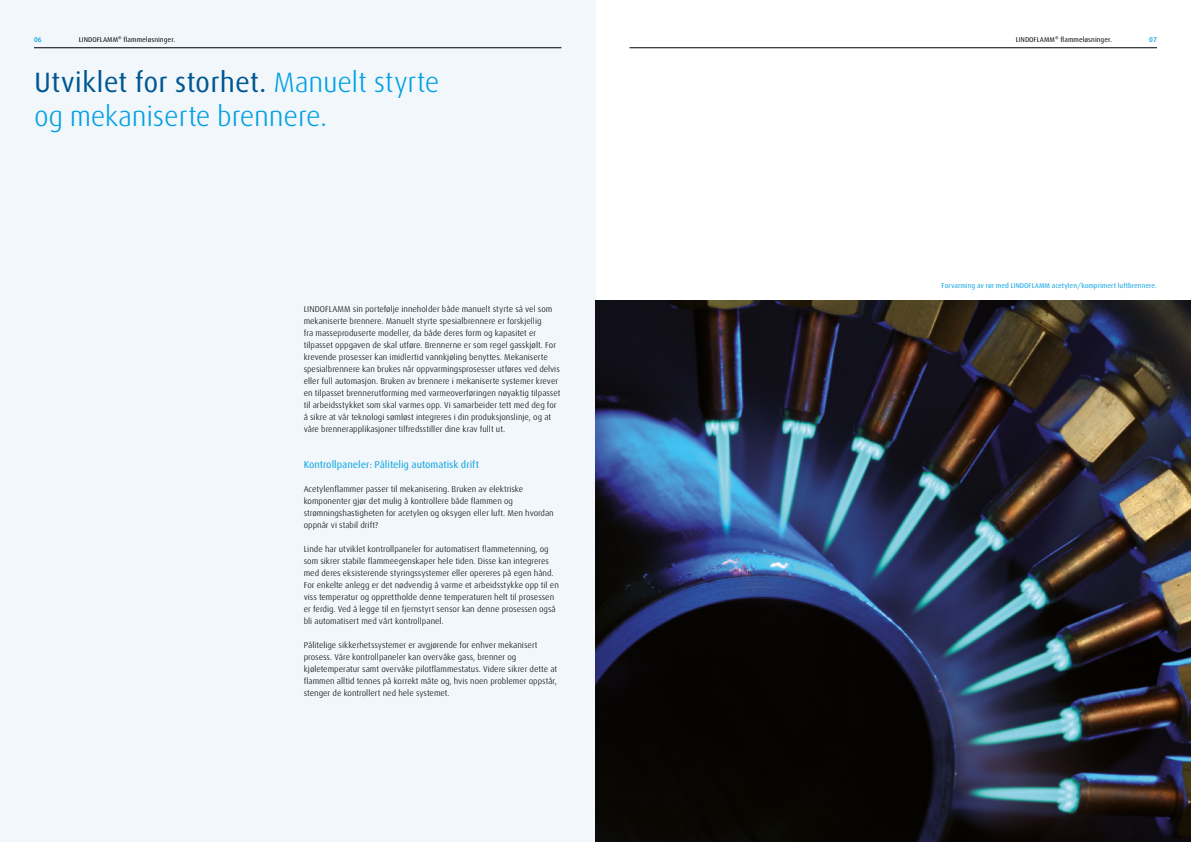
<style>
.page{position:relative;width:1191px;height:842px;background:#fff}
.page>*{position:absolute;margin:0;border:0;box-sizing:border-box;transform-origin:0 0}
.t1{font:300 28px/33.6px "Linde Dax Global";letter-spacing:-.01em;color:#009fe3}
.t2{font:10px "Linde Dax Global";color:#009fe3}
.t3{font:300 8.5px/12px "Linde Dax Global";color:#000}
.t4{font:7px "Linde Dax Global";color:#009fe3}
.t5{font:7px "Linde Dax Global";color:#000}
.t6{font:500 7px "Linde Dax Global";color:#009fe3}
.s1{font-weight:400;color:#005691}
</style>
<div class="page">
<div style="left:0;top:0;width:595px;height:842px;background:#f1f7fa"></div>
<hr style="left:34px;top:48px;width:527px;height:1px;background:#000">
<hr style="left:629px;top:48px;width:528px;height:1px;background:#000">
<img style="left:595px;top:300px;width:596px;height:542px">
<p class="t6" style="left:34px;top:35px;width:9px">06</p>
<p class="t5" style="left:79px;top:35px;width:98px">LINDOFLAMM® flammeløsninger.</p>
<h1 class="t1" style="left:34px;top:66px;width:407px"><span class="s1">Utviklet for storhet.</span> Manuelt styrte og mekaniserte brennere.</h1>
<p class="t3" style="left:304px;top:303px;width:258px">LINDOFLAMM sin portefølje inneholder både manuelt styrte så vel som mekaniserte brennere. Manuelt styrte spesialbrennere er forskjellig<br>fra masseproduserte modeller, da både deres form og kapasitet er tilpasset oppgaven de skal utføre. Brennerne er som regel gasskjølt. For krevende prosesser kan imidlertid vannkjøling benyttes. Mekaniserte spesialbrennere kan brukes når oppvarmingsprosesser utføres ved delvis eller full automasjon. Bruken av brennere i mekaniserte systemer krever en tilpasset brennerutforming med varmeoverføringen nøyaktig tilpasset til arbeidsstykket som skal varmes opp. Vi samarbeider tett med deg for å sikre at vår teknologi sømløst integreres i din produksjonslinje, og at våre brennerapplikasjoner tilfredsstiller dine krav fullt ut.</p>
<p class="t2" style="left:304px;top:459px;width:177px">Kontrollpaneler: Pålitelig automatisk drift</p>
<p class="t3" style="left:304px;top:483px;width:251px">Acetylenflammer passer til mekanisering. Bruken av elektriske komponenter gjør det mulig å kontrollere både flammen og strømningshastigheten for acetylen og oksygen eller luft. Men hvordan oppnår vi stabil drift?</p>
<p class="t3" style="left:304px;top:543px;width:257px">Linde har utviklet kontrollpaneler for automatisert flammetenning, og som sikrer stabile flammeegenskaper hele tiden. Disse kan integreres med deres eksisterende styringssystemer eller opereres på egen hånd.<br>For enkelte anlegg er det nødvendig å varme et arbeidsstykke opp til en viss temperatur og opprettholde denne temperaturen helt til prosessen er ferdig. Ved å legge til en fjernstyrt sensor kan denne prosessen også bli automatisert med vårt kontrollpanel.</p>
<p class="t3" style="left:304px;top:639px;width:255px">Pålitelige sikkerhetssystemer er avgjørende for enhver mekanisert prosess. Våre kontrollpaneler kan overvåke gass, brenner og kjøletemperatur samt overvåke pilotflammestatus. Videre sikrer dette at flammen alltid tennes på korrekt måte og, hvis noen problemer oppstår, stenger de kontrollert ned hele systemet.</p>
<p class="t5" style="left:1015px;top:35px;width:98px">LINDOFLAMM® flammeløsninger.</p>
<p class="t6" style="left:1149px;top:35px;width:9px">07</p>
<p class="t4" style="left:941px;top:281px;width:217px">Forvarming av rør med LINDOFLAMM acetylen/komprimert luftbrennere.</p>
</div>
